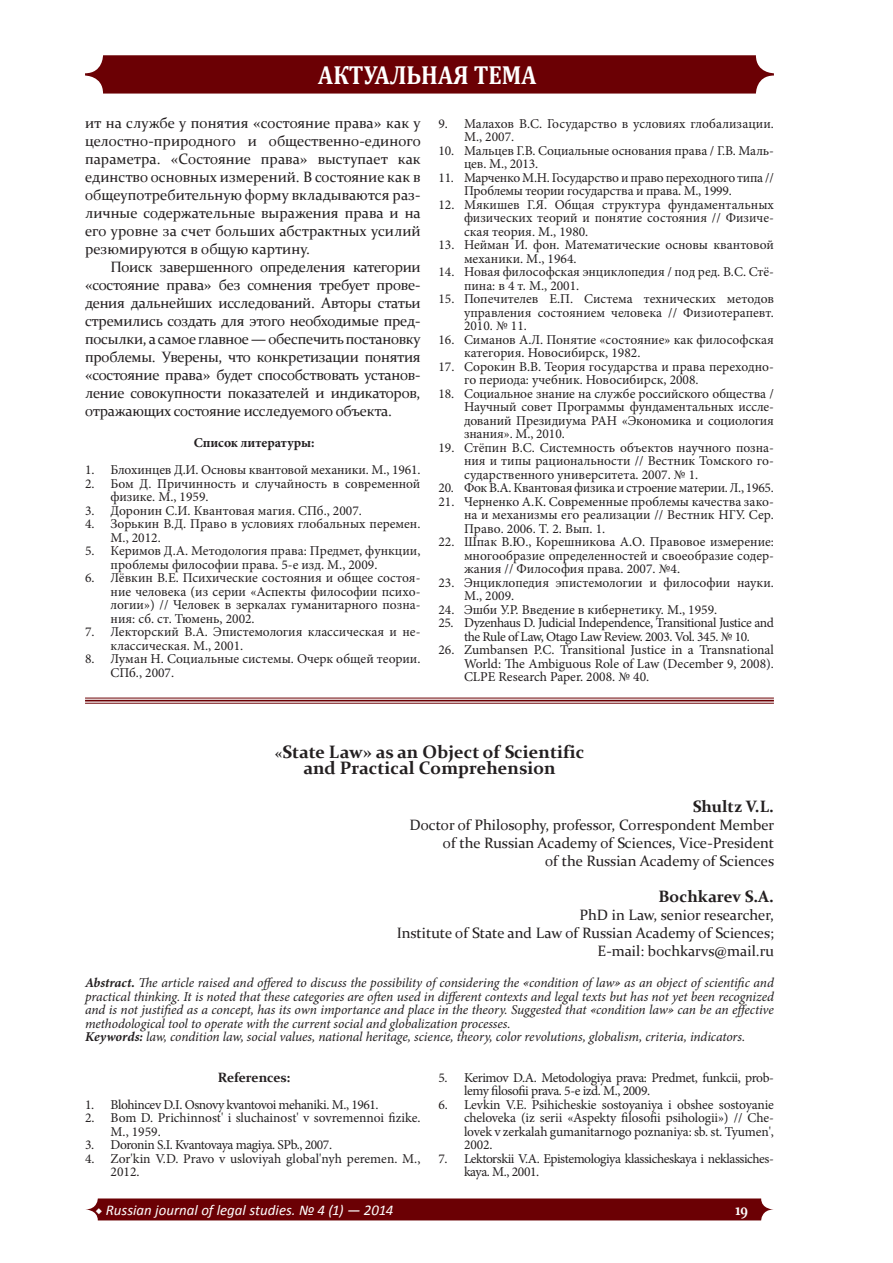
<style>
.page{position:relative;width:893px;height:1263px;background:#fff}
.page>*{position:absolute;margin:0;border:0;box-sizing:border-box;transform-origin:0 0}
.t1{font:700 26.25px "Cambria";color:#fff;scale:.88 1}
.Обычный{font:700 18px/16.5px "Constantia";color:#231f20;text-align:center}
.t2{font:700 16.8px "Constantia";color:#fff;scale:.8 1}
.Обычный-2{font:700 16.5px "Constantia";color:#231f20}
.Обычный-3{font:15px/18px "Constantia";color:#231f20;text-align:justify}
.t3{font:italic 14.85px "Calibri";color:#fff}
.t4{font:13.5px/13.5px "Minion Pro";letter-spacing:-.005em;color:#231f20}
.Обычный-4{font:italic 13.5px/13.5px "Minion Pro";letter-spacing:-.005em;color:#231f20;text-align:justify}
.t5{font:13.5px/13.5px "Minion Pro";letter-spacing:-.03em;color:#231f20;text-align:center}
.t6{font:13.5px/13.5px "Minion Pro";letter-spacing:-.035em;color:#231f20}
.Сноска{font:700 13.5px "Minion Pro";letter-spacing:-.005em;color:#231f20}
.Сноска-2{font:700 13.5px "Constantia";letter-spacing:-.005em;color:#231f20}
.s1{font-size:15px}
.s2{font-weight:700}
.s3{font-family:"Newton C"}
.s4{font-family:"Minion Pro";font-weight:700;font-style:normal}
</style>
<div class="page">
<svg style="left:86px;top:1198px;width:687px;height:22px;background:#720c10"></svg>
<div style="left:85px;top:55px;width:689px;height:39px;background:#6b0004;border-radius:18px"></div>
<hr style="left:85px;top:703px;width:689px;height:1px;background:#6b0004">
<hr style="left:85px;top:700px;width:689px;height:1px;background:#6b0004">
<hr style="left:85px;top:698px;width:689px;height:1px;background:#6b0004">
<p class="t1" style="left:318px;top:56px;width:249px">АКТУАЛЬНАЯ ТЕМА</p>
<p class="Обычный-3" style="left:85px;top:113px;width:337px">ит на службе у понятия «состояние права» как у целостно-природного и общественно-единого параметра. «Состояние права» выступает как единство основных измерений. В состояние как в общеупотребительную форму вкладываются раз&shy;личные содержательные выражения права и на его уровне за счет больших абстрактных усилий резюмируются в общую картину.</p>
<p class="Обычный-3" style="left:85px;top:257px;width:337px;text-indent:26px">Поиск завершенного определения категории «состояние права» без сомнения требует прове&shy;дения дальнейших исследований. Авторы статьи стремились создать для этого необходимые пред&shy;посылки, а самое главное — обеспечить постановку проблемы. Уверены, что конкретизации понятия «состояние права» будет способствовать установ&shy;ление совокупности показателей и индикаторов, отражающих состояние исследуемого объекта.</p>
<p class="Сноска" style="left:194px;top:433px;width:122px">Список литературы:</p>
<p class="t4" style="left:85px;top:463px;width:337px">1. Блохинцев Д.И. Основы квантовой механики. М., 1961.</p>
<p class="t4" style="left:111px;top:477px;width:311px;text-indent:-26px">2. Бом Д. Причинность и случайность в современной физике. М., 1959.</p>
<p class="t4" style="left:85px;top:504px;width:278px">3. Доронин С.И. Квантовая магия. СПб., 2007.</p>
<p class="t4" style="left:111px;top:517px;width:311px;text-indent:-26px">4. Зорькин В.Д. Право в условиях глобальных перемен.<br>М., 2012.</p>
<p class="t4" style="left:111px;top:544px;width:311px;text-indent:-26px">5. Керимов Д.А. Методология права: Предмет, функции, проблемы философии права. 5-е изд. М., 2009.</p>
<p class="t4" style="left:111px;top:571px;width:311px;text-align:justify;text-indent:-26px">6. Лёвкин В.Е. Психические состояния и общее состоя&shy;ние человека (из серии «Аспекты философии психо&shy;логии») // Человек в зеркалах гуманитарного позна&shy;ния: сб. ст. Тюмень, 2002.</p>
<p class="t4" style="left:111px;top:625px;width:311px;text-indent:-26px">7. Лекторский В.А. Эпистемология классическая и не&shy;классическая. М., 2001.</p>
<p class="t4" style="left:111px;top:652px;width:311px;text-indent:-26px">8. Луман Н. Социальные системы. Очерк общей теории.<br>СПб., 2007.</p>
<p class="t4" style="left:464px;top:117px;width:311px;text-indent:-26px">9. Малахов В.С. Государство в условиях глобализации.<br>М., 2007.</p>
<p class="t4" style="left:464px;top:144px;width:311px;text-indent:-26px">10. Мальцев Г.В. Социальные основания права / Г.В. Маль&shy;цев. М., 2013.</p>
<p class="t4" style="left:464px;top:171px;width:311px;text-indent:-26px">11. Марченко М.Н. Государство и право переходного типа //<br>Проблемы теории государства и права. М., 1999.</p>
<p class="t4" style="left:464px;top:198px;width:311px;text-align:justify;text-indent:-26px">12. Мякишев Г.Я. Общая структура фундаментальных физических теорий и понятие состояния // Физиче&shy;ская теория. М., 1980.</p>
<p class="t4" style="left:464px;top:238px;width:311px;text-indent:-26px">13. Нейман И. фон. Математические основы квантовой механики. М., 1964.</p>
<p class="t4" style="left:464px;top:265px;width:311px;text-indent:-26px">14. Новая философская энциклопедия / под ред. В.С. Стё&shy;пина: в 4 т. М., 2001.</p>
<p class="t4" style="left:464px;top:292px;width:311px;text-align:justify;text-indent:-26px">15. Попечителев Е.П. Система технических методов управления состоянием человека // Физиотерапевт.<br>2010. № 11.</p>
<p class="t4" style="left:464px;top:333px;width:311px;text-indent:-26px">16. Симанов А.Л. Понятие «состояние» как философская категория. Новосибирск, 1982.</p>
<p class="t4" style="left:464px;top:360px;width:311px;text-indent:-26px">17. Сорокин В.В. Теория государства и права переходно&shy;го периода: учебник. Новосибирск, 2008.</p>
<p class="t4" style="left:464px;top:387px;width:311px;text-align:justify;text-indent:-26px">18. Социальное знание на службе российского общества / Научный совет Программы фундаментальных иссле&shy;дований Президиума РАН «Экономика и социология знания». М., 2010.</p>
<p class="t4" style="left:464px;top:441px;width:311px;text-align:justify;text-indent:-26px">19. Стёпин В.С. Системность объектов научного позна&shy;ния и типы рациональности // Вестник Томского го&shy;сударственного университета. 2007. № 1.</p>
<p class="t4" style="left:438px;top:481px;width:337px">20. Фок В.А. Квантовая физика и строение материи. Л., 1965.</p>
<p class="t4" style="left:464px;top:495px;width:311px;text-align:justify;text-indent:-26px">21. Черненко А.К. Современные проблемы качества зако&shy;на и механизмы его реализации // Вестник НГУ. Сер.<br>Право. 2006. Т. 2. Вып. 1.</p>
<p class="t4" style="left:464px;top:535px;width:311px;text-align:justify;text-indent:-26px">22. Шпак В.Ю., Корешникова А.О. Правовое измерение: многообразие определенностей и своеобразие содер&shy;жания // Философия права. 2007. №4.</p>
<p class="t4" style="left:464px;top:576px;width:311px;text-indent:-26px">23. Энциклопедия эпистемологии и философии науки.<br>М., 2009.</p>
<p class="t4" style="left:438px;top:603px;width:280px">24. Эшби У.Р. Введение в кибернетику. М., 1959.</p>
<p class="t5" style="left:438px;top:616px;width:337px">25. Dyzenhaus D. Judicial Independence, Transitional Justice and the Rule of Law, Otago Law Review. 2003. Vol. 345. № 10.</p>
<p class="t4" style="left:464px;top:643px;width:311px;text-align:justify;text-indent:-26px">26. Zumbansen P.C. Transitional Justice in a Transnational World: The Ambiguous Role of Law (December 9, 2008).<br>CLPE Research Paper. 2008. № 40.</p>
<p class="Обычный" style="left:275px;top:742px;width:311px"><span class="s1">«</span>State Law» as an Object of Scientific and Practical Comprehension</p>
<p class="Обычный-2" style="left:693px;top:795px;width:83px">Shultz V.L.</p>
<p class="Обычный-3" style="left:410px;top:815px;width:366px;text-align:right">Doctor of Philosophy, professor, Correspondent Member of the Russian Academy of Sciences, Vice-President<br>of the Russian Academy of Sciences</p>
<p class="Обычный-2" style="left:659px;top:885px;width:117px">Bochkarev S.A.</p>
<p class="Обычный-3" style="left:397px;top:905px;width:379px;text-align:right">PhD in Law, senior researcher,<br>Institute of State and Law of Russian Academy of Sciences;<br>E-mail: bochkarvs@mail.ru</p>
<p class="Обычный-4" style="left:85px;top:976px;width:690px"><span class="s2">Abstract.</span> The article raised and offered to discuss the possibility of considering the <span class="s3">«</span>condition of law<span class="s3">»</span> as an object of scientific and practical thinking. It is noted that these categories are often used in different contexts and legal texts but has not yet been recognized and is not justified as a concept, has its own importance and place in the theory. Suggested that <span class="s3">«</span>condition law<span class="s3">»</span> can be an effective methodological tool to operate with the current social and globalization processes.</p>
<p class="Обычный-4" style="left:85px;top:1030px;width:662px"><span class="s2">Keywords:</span> law, condition law, social values, national heritage, science, theory, color revolutions, globalism, criteria, indicators.</p>
<p class="Сноска-2" style="left:218px;top:1068px;width:74px">References:</p>
<p class="t6" style="left:85px;top:1098px;width:295px">1. Blohincev D.I. Osnovy kvantovoi mehaniki. M., 1961.</p>
<p class="t4" style="left:111px;top:1111px;width:311px;text-indent:-26px">2. Bom D. Prichinnost' i sluchainost' v sovremennoi fizike.<br>M., 1959.</p>
<p class="t6" style="left:85px;top:1138px;width:249px">3. Doronin S.I. Kvantovaya magiya. SPb., 2007.</p>
<p class="t4" style="left:111px;top:1152px;width:311px;text-indent:-26px">4. Zor'kin V.D. Pravo v usloviyah global'nyh peremen. M.,<br>2012.</p>
<p class="t5" style="left:464px;top:1071px;width:311px;text-align:left;text-indent:-26px">5. Kerimov D.A. Metodologiya prava: Predmet, funkcii, prob&shy;lemy filosofii prava. 5-e izd. M., 2009.</p>
<p class="t4" style="left:464px;top:1098px;width:311px;text-align:justify;text-indent:-26px">6. Levkin V.E. Psihicheskie sostoyaniya i obshee sostoyanie cheloveka (iz serii «Aspekty filosofii psihologii») // Che&shy;lovek v zerkalah gumanitarnogo poznaniya: sb. st. Tyumen', 2002.</p>
<p class="t6" style="left:464px;top:1152px;width:311px;text-indent:-26px">7. Lektorskii V.A. Epistemologiya klassicheskaya i neklassiches&shy;kaya. M., 2001.</p>
<p class="t3" style="left:96px;top:1200px;width:299px"><span class="s4">◆</span> Russian journal of legal studies. № 4 (1) — 2014</p>
<p class="t2" style="left:735px;top:1197px;width:17px">19</p>
</div>
